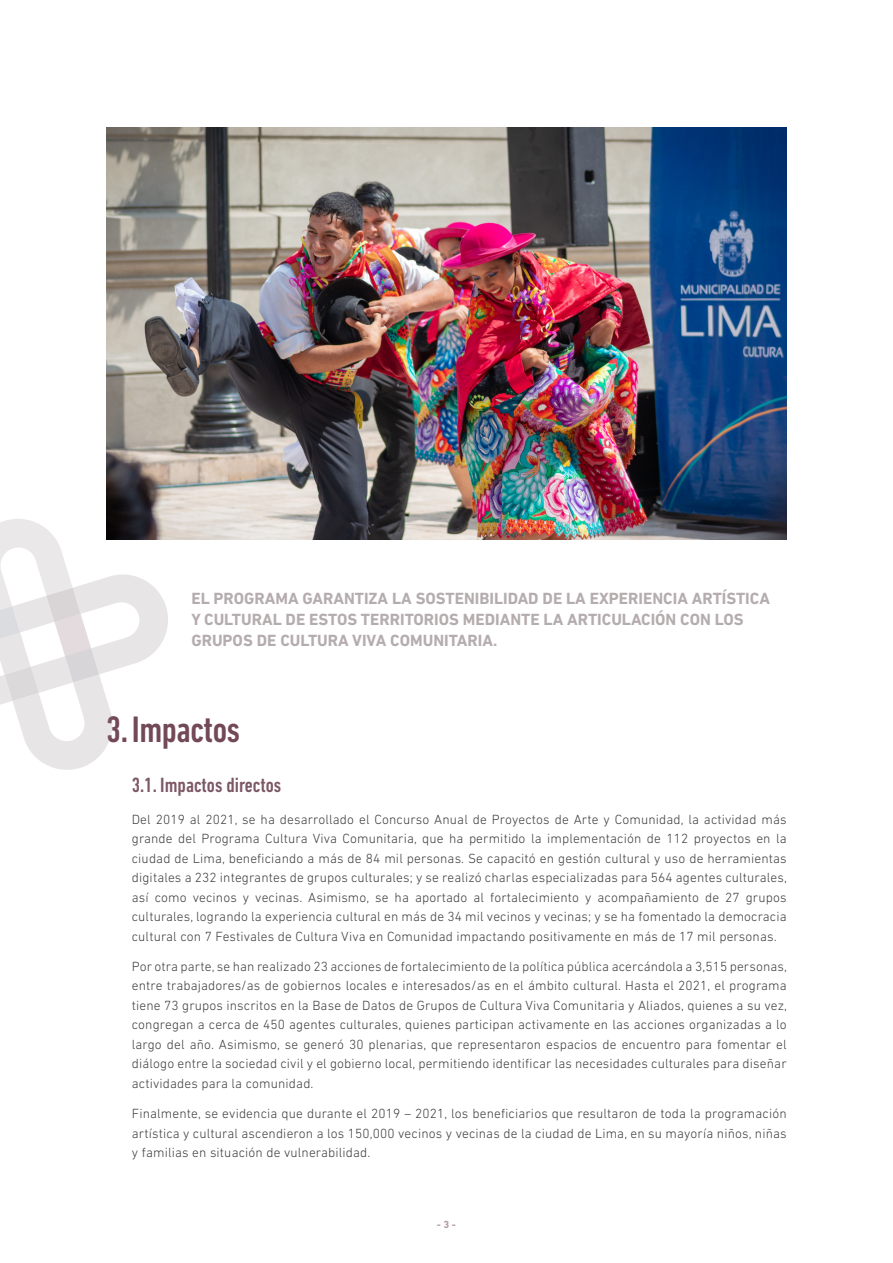
<style>
.page{position:relative;width:893px;height:1263px;background:#fff}
.page>*{position:absolute;margin:0;border:0;box-sizing:border-box;transform-origin:0 0}
.TITULAR_1{font:500 condensed 37.5px "DIN Next LT Pro";letter-spacing:-.01em;color:#734958}
.Titular_1_1{font:500 condensed 21px "DIN Next LT Pro";color:#7c5765}
.DESTACATS{font:700 16.5px/21px "DIN Next LT Pro";color:#b5acae}
.Text_Base{font:300 13.5px/19.5px "DIN Next LT Pro";letter-spacing:.01em;color:#3e3e3f;text-align:justify}
.num_pg{font:700 10.5px "DIN Next LT Pro";color:#b19aa2}
</style>
<div class="page">
<svg style="left:0;top:519px;width:173px;height:251px"></svg>
<img style="left:106px;top:128px;width:681px;height:411px">
<p class="DESTACATS" style="left:191px;top:588px;width:580px">EL PROGRAMA GARANTIZA LA SOSTENIBILIDAD DE LA EXPERIENCIA ARTÍSTICA<br>Y CULTURAL DE ESTOS TERRITORIOS MEDIANTE LA ARTICULACIÓN CON LOS<br>GRUPOS DE CULTURA VIVA COMUNITARIA.</p>
<p class="TITULAR_1" style="left:106px;top:708px;width:135px">3.Impactos</p>
<p class="Titular_1_1" style="left:132px;top:773px;width:151px">3.1. Impactos directos</p>
<p class="Text_Base" style="left:132px;top:809px;width:657px">Del 2019 al 2021, se ha desarrollado el Concurso Anual de Proyectos de Arte y Comunidad, la actividad más grande del Programa Cultura Viva Comunitaria, que ha permitido la implementación de 112 proyectos en la ciudad de Lima, beneficiando a más de 84 mil personas. Se capacitó en gestión cultural y uso de herramientas digitales a 232 integrantes de grupos culturales; y se realizó charlas especializadas para 564 agentes culturales, así como vecinos y vecinas. Asimismo, se ha aportado al fortalecimiento y acompañamiento de 27 grupos culturales, logrando la experiencia cultural en más de 34 mil vecinos y vecinas; y se ha fomentado la democracia cultural con 7 Festivales de Cultura Viva en Comunidad impactando positivamente en más de 17 mil personas.</p>
<p class="Text_Base" style="left:132px;top:956px;width:657px">Por otra parte, se han realizado 23 acciones de fortalecimiento de la política pública acercándola a 3,515 personas, entre trabajadores/as de gobiernos locales e interesados/as en el ámbito cultural. Hasta el 2021, el programa tiene 73 grupos inscritos en la Base de Datos de Grupos de Cultura Viva Comunitaria y Aliados, quienes a su vez, congregan a cerca de 450 agentes culturales, quienes participan activamente en las acciones organizadas a lo largo del año. Asimismo, se generó 30 plenarias, que representaron espacios de encuentro para fomentar el diálogo entre la sociedad civil y el gobierno local, permitiendo identificar las necesidades culturales para diseñar actividades para la comunidad.</p>
<p class="Text_Base" style="left:132px;top:1103px;width:656px">Finalmente, se evidencia que durante el 2019 – 2021, los beneficiarios que resultaron de toda la programación artística y cultural ascendieron a los 150,000 vecinos y vecinas de la ciudad de Lima, en su mayoría niños, niñas y familias en situación de vulnerabilidad.</p>
<p class="num_pg" style="left:437px;top:1218px;width:21px">- 3 -</p>
</div>
